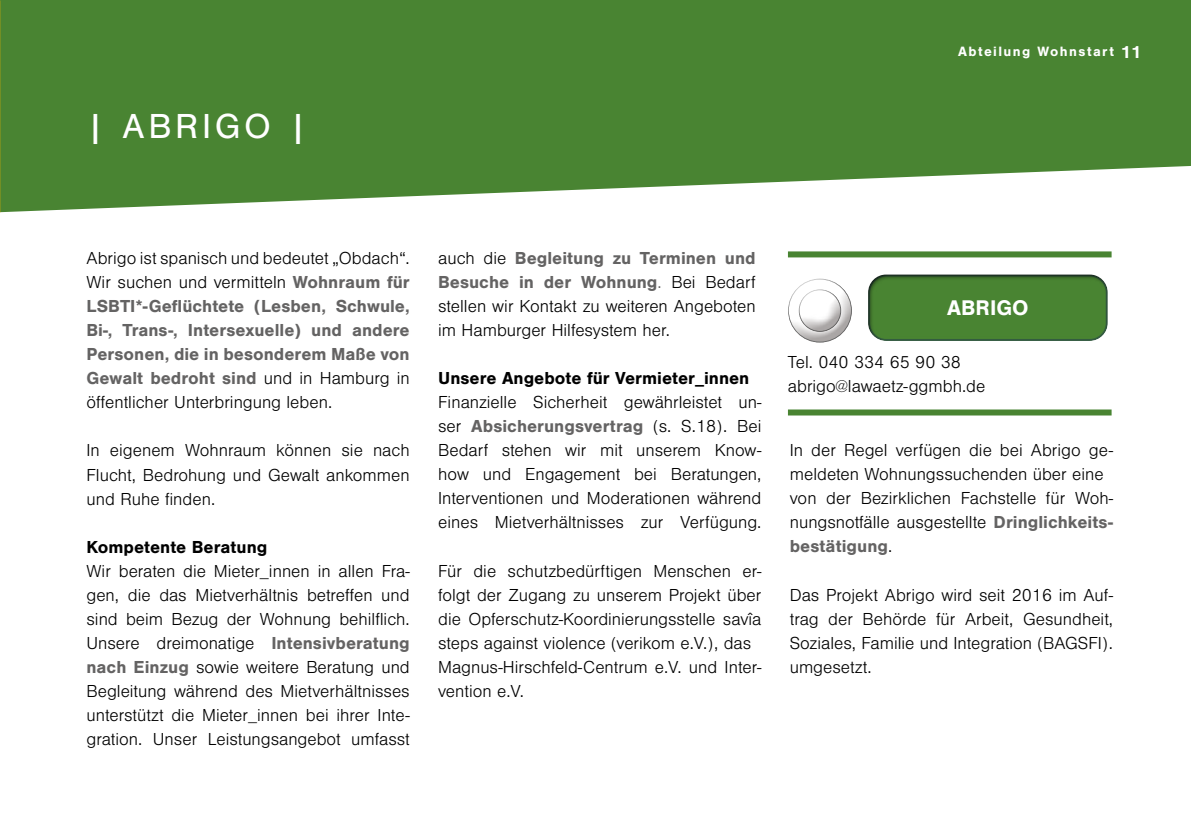
<style>
.page{position:relative;width:1191px;height:840px;background:#fff}
.page>*{position:absolute;margin:0;border:0;box-sizing:border-box;transform-origin:0 0}
.t1{font:36px "Nimbus San";letter-spacing:.1em;color:#fff}
.t2{font:700 22px "Nimbus San";color:#fff}
.t3{font:300 18px/24px "Nimbus San";color:#000;text-align:justify}
.t4{font:700 18px/24px "Nimbus San";color:#646363;text-align:justify}
.t5{font:700 18px "Nimbus San";color:#000}
.t6{font:700 14px "Nimbus San";letter-spacing:.1em;color:#fff}
.s1{font-size:18px}
.s2{font-weight:300;color:#000}
.s3{font-weight:700;color:#646363}
.s4{color:#646363}
</style>
<div class="page">
<svg style="left:0;top:0;width:1191px;height:212px;background:#5c9148"></svg>
<div style="left:788px;top:409px;width:323px;height:6px;background:#498432"></div>
<div style="left:788px;top:251px;width:323px;height:6px;background:#498432"></div>
<svg style="left:788px;top:278px;width:64px;height:64px"></svg>
<div style="left:798px;top:285px;width:46px;height:34px;background:#fff"></div>
<div style="left:798px;top:294px;width:46px;height:39px;background:#8d8887;opacity:.75"></div>
<div style="left:867px;top:270px;width:242px;height:72px;background:#000;opacity:.75"></div>
<h1 class="t1" style="left:86px;top:106px;width:222px">| ABRIGO |</h1>
<p class="t6" style="left:958px;top:44px;width:184px">Abteilung Wohnstart <span class="s1">11</span></p>
<p class="t4" style="left:86px;top:246px;width:325px"><span class="s2">Abrigo ist spanisch und bedeutet „Obdach“.<br>Wir suchen und vermitteln</span> Wohnraum für LSBTI*-Geflüchtete (Lesben, Schwule, Bi-, Trans-, Intersexuelle) und andere Personen, die in besonderem Maße von Gewalt bedroht sind <span class="s2">und in Hamburg in öffentlicher Unterbringung leben.</span></p>
<p class="t3" style="left:86px;top:439px;width:325px">In eigenem Wohnraum können sie nach Flucht, Bedrohung und Gewalt ankommen und Ruhe finden.</p>
<p class="t5" style="left:86px;top:536px;width:182px">Kompetente Beratung</p>
<p class="t3" style="left:86px;top:559px;width:325px">Wir beraten die Mieter_innen in allen Fra&shy;gen, die das Mietverhältnis betreffen und sind beim Bezug der Wohnung behilflich.<br>Unsere dreimonatige <span class="s3">Intensivberatung nach Einzug</span> sowie weitere Beratung und Begleitung während des Mietverhältnisses unterstützt die Mieter_innen bei ihrer Inte&shy;gration. Unser Leistungsangebot umfasst</p>
<p class="t3" style="left:438px;top:246px;width:319px">auch die <span class="s3">Begleitung zu Terminen und Besuche in der Wohnung</span><span class="s4">.</span> Bei Bedarf stellen wir Kontakt zu weiteren Angeboten im Hamburger Hilfesystem her.</p>
<p class="t5" style="left:438px;top:368px;width:313px">Unsere Angebote für Vermieter_innen</p>
<p class="t3" style="left:438px;top:390px;width:325px">Finanzielle Sicherheit gewährleistet un&shy;ser <span class="s3">Absicherungsvertrag</span> (s. S.18). Bei Bedarf stehen wir mit unserem Know&shy;how und Engagement bei Beratungen, Interventionen und Moderationen während eines Mietverhältnisses zur Verfügung.</p>
<p class="t3" style="left:438px;top:558px;width:325px;text-align:left">Für die schutzbedürftigen Menschen er&shy;folgt der Zugang zu unserem Projekt über die Opferschutz-Koordinierungsstelle savîa steps against violence (verikom e.V.), das Magnus-Hirschfeld-Centrum e.V. und Inter&shy;vention e.V.</p>
<p class="t2" style="left:947px;top:295px;width:83px">ABRIGO</p>
<p class="t3" style="left:788px;top:350px;width:199px">Tel. 040 334 65 90 38 abrigo@lawaetz-ggmbh.de</p>
<p class="t3" style="left:790px;top:438px;width:325px;text-align:left">In der Regel verfügen die bei Abrigo ge&shy;meldeten Wohnungssuchenden über eine von der Bezirklichen Fachstelle für Woh&shy;nungsnotfälle ausgestellte <span class="s3">Dringlichkeits&shy;bestätigung</span>.</p>
<p class="t3" style="left:790px;top:582px;width:325px">Das Projekt Abrigo wird seit 2016 im Auf&shy;trag der Behörde für Arbeit, Gesundheit, Soziales, Familie und Integration (BAGSFI). umgesetzt.</p>
</div>
